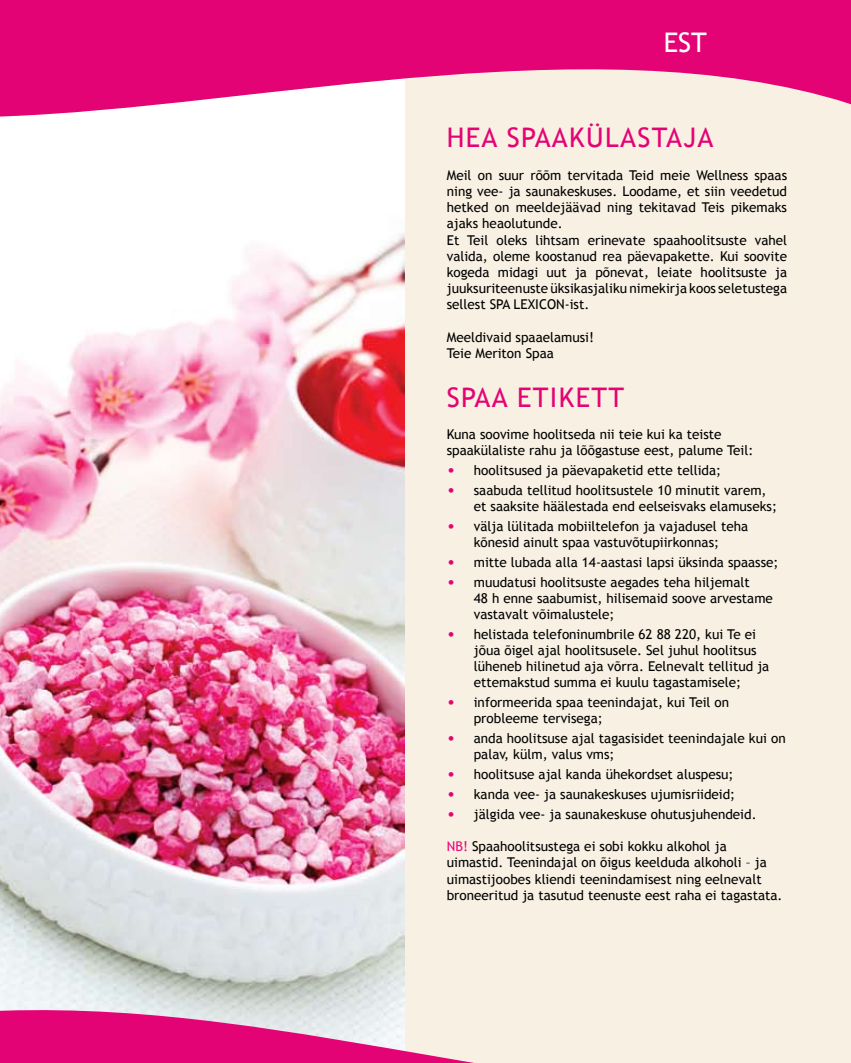
<style>
.page{position:relative;width:851px;height:1063px;background:#fff}
.page>*{position:absolute;margin:0;border:0;box-sizing:border-box;transform-origin:0 0}
.t1{font:27px "Trebuchet MS";letter-spacing:.05em;color:#e40375}
.t2{font:27px "Trebuchet MS";color:#fff}
.t3{font:13.5px/16.2px "Trebuchet MS";color:#000}
.s1{font-size:16.5px;color:#e40375}
.s2{color:#ed0579}
</style>
<div class="page">
<div style="left:0;top:0;width:850px;height:1063px;background:#f8f0e2"></div>
<img style="left:0;top:127px;width:404px;height:846px">
<svg style="left:0;top:973px;width:474px;height:90px"></svg>
<svg style="left:0;top:0;width:850px;height:127px;fill:#e40375"></svg>
<h1 class="t2" style="left:663px;top:27px;width:45px">EST</h1>
<h1 class="t1" style="left:446px;top:122px;width:268px">Hea spaakülastaja</h1>
<p class="t3" style="left:446px;top:167px;width:342px">Meil on suur rõõm tervitada Teid meie Wellness spaas ning vee- ja saunakeskuses. Loodame, et siin veedetud hetked on meeldejäävad ning tekitavad Teis pikemaks ajaks heaolutunde.<br>Et Teil oleks lihtsam erinevate spaahoolitsuste vahel valida, oleme koostanud rea päevapakette. Kui soovite kogeda midagi uut ja põnevat, leiate hoolitsuste ja juuksuriteenuste üksikasjaliku nimekirja koos seletustega sellest SPA LEXICON-ist.</p>
<p class="t3" style="left:446px;top:329px;width:149px">Meeldivaid spaaelamusi!<br>Teie Meriton Spaa</p>
<h1 class="t1" style="left:446px;top:381px;width:31px">SPAA</h1>
<h1 class="t1" style="left:517px;top:381px;width:109px">ETIKETT</h1>
<p class="t3" style="left:446px;top:426px;width:308px">Kuna soovime hoolitseda nii teie kui ka teiste spaakülaliste rahu ja lõõgastuse eest, palume Teil:</p>
<p class="t3" style="left:446px;top:462px;width:276px"><span class="s1">•</span> hoolitsused ja päevapaketid ette tellida;</p>
<p class="t3" style="left:473px;top:482px;width:304px;text-indent:-27px"><span class="s1">•</span> saabuda tellitud hoolitsustele 10 minutit varem, et saaksite häälestada end eelseisvaks elamuseks;</p>
<p class="t3" style="left:446px;top:518px;width:303px;text-align:center"><span class="s1">•</span> välja lülitada mobiiltelefon ja vajadusel teha kõnesid ainult spaa vastuvõtupiirkonnas;</p>
<p class="t3" style="left:446px;top:554px;width:333px"><span class="s1">•</span> mitte lubada alla 14-aastasi lapsi üksinda spaasse;</p>
<p class="t3" style="left:473px;top:574px;width:300px;text-indent:-27px"><span class="s1">•</span> muudatusi hoolitsuste aegades teha hiljemalt<br>48 h enne saabumist, hilisemaid soove arvestame vastavalt võimalustele;</p>
<p class="t3" style="left:473px;top:626px;width:297px;text-indent:-27px"><span class="s1">•</span> helistada telefoninumbrile 62 88 220, kui Te ei jõua õigel ajal hoolitsusele. Sel juhul hoolitsus lüheneb hilinetud aja võrra. Eelnevalt tellitud ja ettemakstud summa ei kuulu tagastamisele;</p>
<p class="t3" style="left:473px;top:695px;width:257px;text-indent:-27px"><span class="s1">•</span> informeerida spaa teenindajat, kui Teil on probleeme tervisega;</p>
<p class="t3" style="left:473px;top:731px;width:313px;text-indent:-27px"><span class="s1">•</span> anda hoolitsuse ajal tagasisidet teenindajale kui on palav, külm, valus vms;</p>
<p class="t3" style="left:446px;top:767px;width:288px"><span class="s1">•</span> hoolitsuse ajal kanda ühekordset aluspesu;</p>
<p class="t3" style="left:446px;top:786px;width:290px"><span class="s1">•</span> kanda vee- ja saunakeskuses ujumisriideid;</p>
<p class="t3" style="left:446px;top:806px;width:311px"><span class="s1">•</span> jälgida vee- ja saunakeskuse ohutusjuhendeid.</p>
<p class="t3" style="left:446px;top:839px;width:337px"><span class="s2">NB!</span> Spaahoolitsustega ei sobi kokku alkohol ja uimastid. Teenindajal on õigus keelduda alkoholi – ja uimastijoobes kliendi teenindamisest ning eelnevalt broneeritud ja tasutud teenuste eest raha ei tagastata.</p>
</div>
